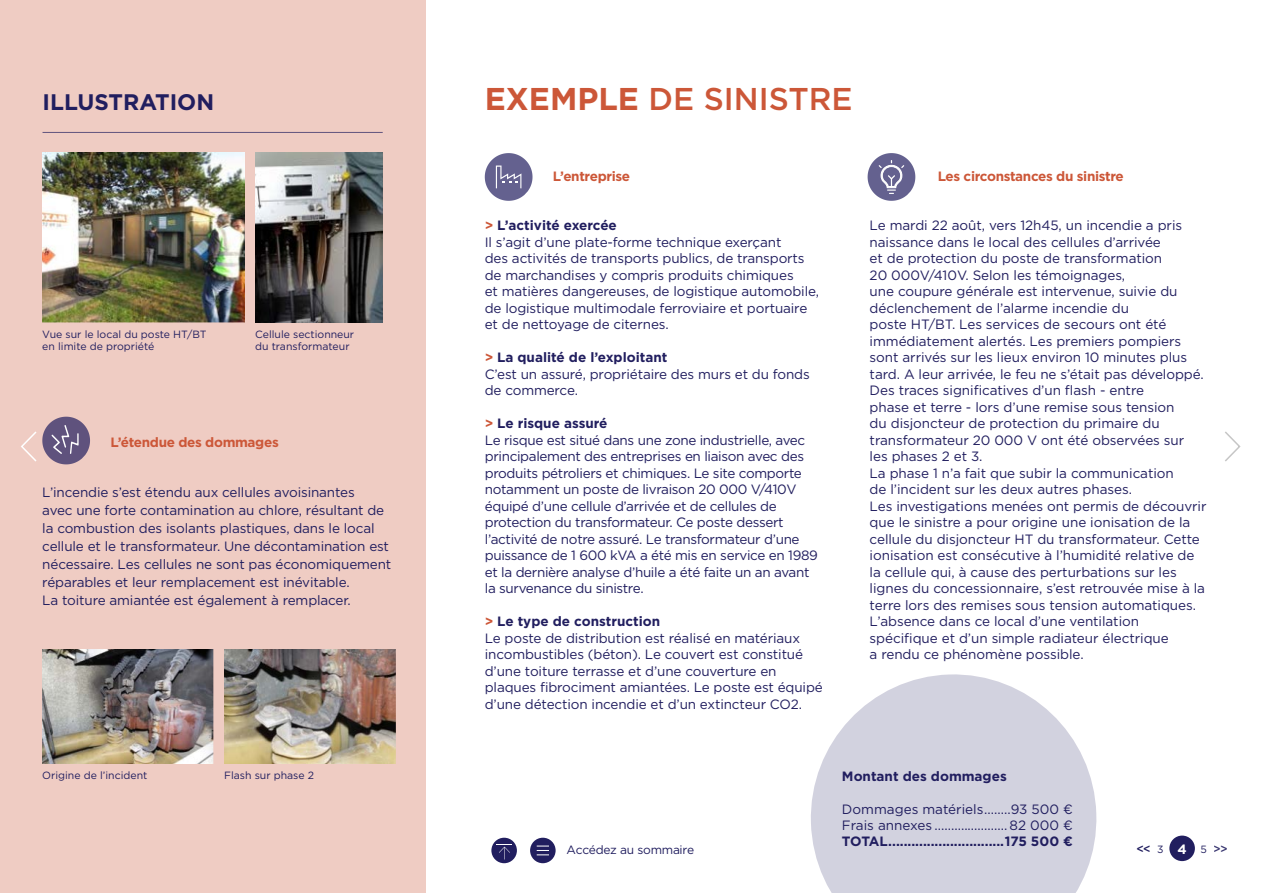
<style>
.page{position:relative;width:1263px;height:893px;background:#fff}
.page>*{position:absolute;margin:0;border:0;box-sizing:border-box;transform-origin:0 0}
.t1{font:500 31.5px "Gotham";color:#cc5738}
.t2{font:700 22.5px "Gotham";color:#211e5f}
.t3{font:13.5px/16.5px "Gotham";letter-spacing:-.01em;color:#211e5f}
.t4{font:700 13.5px "Gotham";color:#211e5f}
.t5{font:700 13.5px "Gotham";letter-spacing:-.025em;color:#cc5738}
.t6{font:12px "Gotham";letter-spacing:-.025em;color:#211e5f}
.t7{font:500 12px "Gotham";color:#211e5f}
.t8{font:10.5px/12px "Gotham";color:#211e5f}
.s1{font-weight:700}
.s2{font-weight:700;color:#cc5738}
.s3{font-weight:400;font-size:10.5px}
.s4{font-weight:700;font-size:13.5px;color:#fff}
</style>
<div class="page">
<div style="left:0;top:0;width:425px;height:893px;background:#efccc3"></div>
<hr style="left:43px;top:132px;width:340px;height:1px;background:#211e5f">
<img style="left:42px;top:153px;width:202px;height:170px">
<img style="left:42px;top:649px;width:172px;height:114px">
<img style="left:224px;top:649px;width:171px;height:114px">
<img style="left:255px;top:153px;width:128px;height:170px">
<svg style="left:811px;top:674px;width:286px;height:219px;fill:#d2d2df"></svg>
<svg style="left:868px;top:153px;width:47px;height:48px"></svg>
<div style="left:1169px;top:836px;width:26px;height:25px;background:#211e5f;border-radius:50%"></div>
<div style="left:530px;top:838px;width:26px;height:25px;background:#211e5f;border-radius:50%"></div>
<div style="left:491px;top:838px;width:26px;height:25px;background:#211e5f;border-radius:50%"></div>
<svg style="left:537px;top:846px;width:12px;height:9px"></svg>
<svg style="left:497px;top:844px;width:15px;height:15px"></svg>
<svg style="left:21px;top:417px;width:69px;height:47px"></svg>
<svg style="left:1225px;top:431px;width:16px;height:31px"></svg>
<svg style="left:485px;top:153px;width:47px;height:48px"></svg>
<h2 class="t2" style="left:43px;top:87px;width:173px">ILLUSTRATION</h2>
<p class="t8" style="left:42px;top:328px;width:166px">Vue sur le local du poste HT/BT en limite de propriété</p>
<p class="t8" style="left:255px;top:328px;width:101px">Cellule sectionneur du transformateur</p>
<p class="t5" style="left:110px;top:433px;width:170px">L’étendue des dommages</p>
<p class="t3" style="left:42px;top:483px;width:351px;line-height:18px">L’incendie s’est étendu aux cellules avoisinantes<br>avec une forte contamination au chlore, résultant de la combustion des isolants plastiques, dans le local cellule et le transformateur. Une décontamination est nécessaire. Les cellules ne sont pas économiquement réparables et leur remplacement est inévitable.<br>La toiture amiantée est également à remplacer.</p>
<p class="t8" style="left:42px;top:769px;width:107px">Origine de l’incident</p>
<p class="t8" style="left:224px;top:769px;width:92px">Flash sur phase 2</p>
<h1 class="t1" style="left:485px;top:78px;width:369px"><span class="s1">EXEMPLE</span> DE SINISTRE</h1>
<p class="t5" style="left:553px;top:167px;width:79px">L’entreprise</p>
<p class="t3" style="left:485px;top:217px;width:336px"><span class="s2">&gt;</span> <span class="s1">L’activité exercée<br></span>Il s’agit d’une plate-forme technique exerçant<br>des activités de transports publics, de transports de marchandises y compris produits chimiques<br>et matières dangereuses, de logistique automobile, de logistique multimodale ferroviaire et portuaire et de nettoyage de citernes.</p>
<p class="t3" style="left:485px;top:349px;width:327px"><span class="s2">&gt;</span> <span class="s1">La qualité de l’exploitant<br></span>C’est un assuré, propriétaire des murs et du fonds de commerce.</p>
<p class="t3" style="left:485px;top:415px;width:335px"><span class="s2">&gt;</span> <span class="s1">Le risque assuré<br></span>Le risque est situé dans une zone industrielle, avec principalement des entreprises en liaison avec des produits pétroliers et chimiques. Le site comporte notamment un poste de livraison 20 000 V/410V équipé d’une cellule d’arrivée et de cellules de protection du transformateur. Ce poste dessert l’activité de notre assuré. Le transformateur d’une puissance de 1 600 kVA a été mis en service en 1989 et la dernière analyse d’huile a été faite un an avant la survenance du sinistre.</p>
<p class="t3" style="left:485px;top:613px;width:340px"><span class="s2">&gt;</span> <span class="s1">Le type de construction<br></span>Le poste de distribution est réalisé en matériaux incombustibles (béton). Le couvert est constitué d’une toiture terrasse et d’une couverture en plaques fibrociment amiantées. Le poste est équipé d’une détection incendie et d’un extincteur CO2.</p>
<p class="t5" style="left:938px;top:167px;width:188px">Les circonstances du sinistre</p>
<p class="t3" style="left:870px;top:217px;width:338px">Le mardi 22 août, vers 12h45, un incendie a pris naissance dans le local des cellules d’arrivée<br>et de protection du poste de transformation<br>20 000V/410V. Selon les témoignages,<br>une coupure générale est intervenue, suivie du déclenchement de l’alarme incendie du<br>poste HT/BT. Les services de secours ont été immédiatement alertés. Les premiers pompiers sont arrivés sur les lieux environ 10 minutes plus tard. A leur arrivée, le feu ne s’était pas développé.<br>Des traces significatives d’un flash - entre<br>phase et terre - lors d’une remise sous tension<br>du disjoncteur de protection du primaire du transformateur 20 000 V ont été observées sur<br>les phases 2 et 3.<br>La phase 1 n’a fait que subir la communication<br>de l’incident sur les deux autres phases.<br>Les investigations menées ont permis de découvrir que le sinistre a pour origine une ionisation de la cellule du disjoncteur HT du transformateur. Cette ionisation est consécutive à l’humidité relative de la cellule qui, à cause des perturbations sur les lignes du concessionnaire, s’est retrouvée mise à la terre lors des remises sous tension automatiques.<br>L’absence dans ce local d’une ventilation spécifique et d’un simple radiateur électrique<br>a rendu ce phénomène possible.</p>
<p class="t4" style="left:842px;top:768px;width:166px">Montant des dommages</p>
<p class="t3" style="left:842px;top:801px;width:232px">Dommages matériels........93 500 €<br>Frais annexes ...................... 82 000 €</p>
<p class="t4" style="left:842px;top:832px;width:232px">TOTAL..............................175 500 €</p>
<p class="t6" style="left:567px;top:842px;width:129px">Accédez au sommaire</p>
<p class="t7" style="left:1136px;top:841px;width:93px">&lt;&lt;<span class="s3">3</span> <span class="s4">4</span> <span class="s3">5</span>&gt;&gt;</p>
</div>
